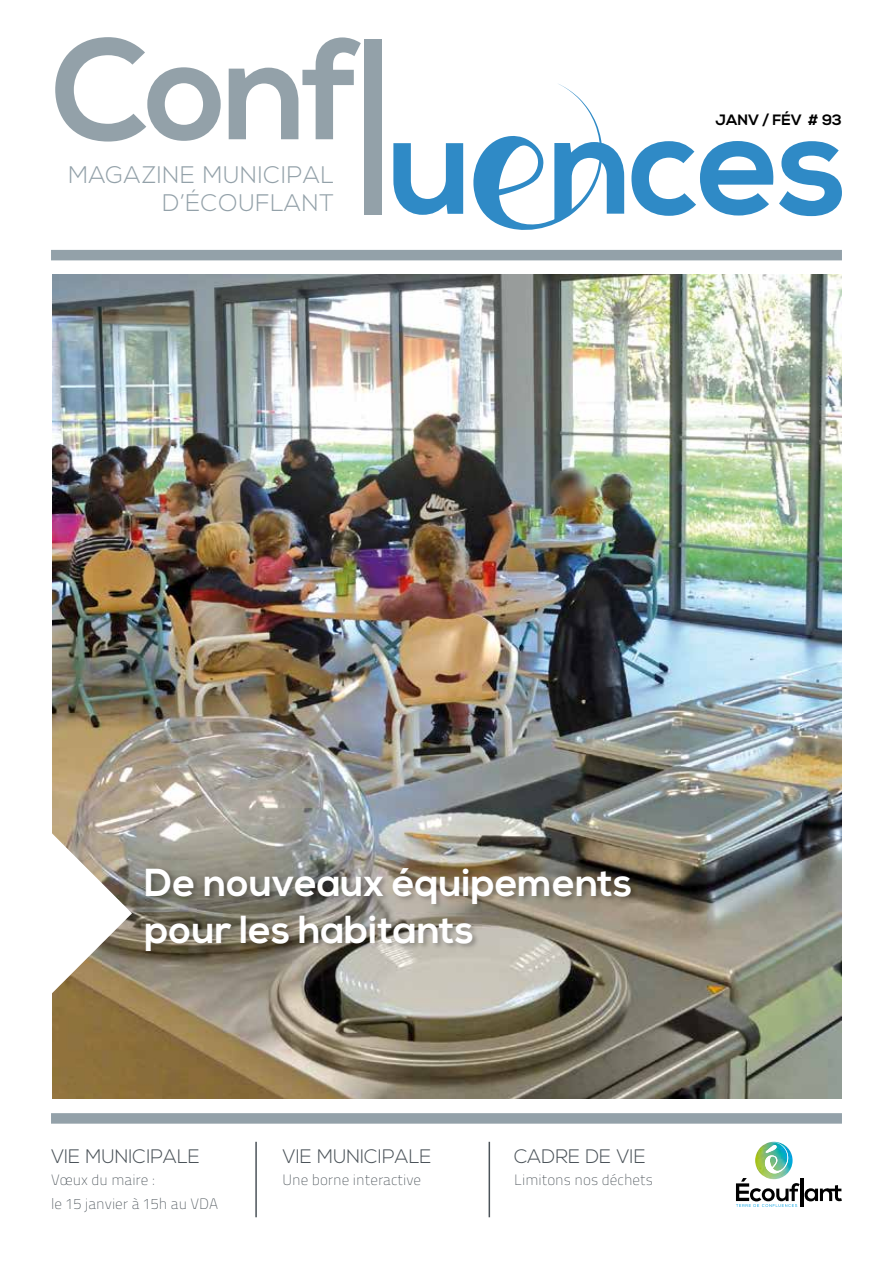
<style>
.page{position:relative;width:893px;height:1263px;background:#fff}
.page>*{position:absolute;margin:0;border:0;box-sizing:border-box;transform-origin:0 0}
.t1{font:700 39px/46.8px "Nexa";color:#fff}
.t2{font:300 24px/28.7px "Nexa";letter-spacing:.025em;color:#93a1a9;text-align:right}
.t3{font:300 19.5px "Nexa";color:#4b5359}
.t4{font:15px/23.4px "Titillium Text 22 L 1 wt";color:#4b5359}
.t5{font:700 15px "Nexa";color:#000}
</style>
<div class="page">
<svg style="left:55px;top:37px;width:166px;height:105px"></svg>
<svg style="left:229px;top:37px;width:132px;height:102px"></svg>
<div style="left:364px;top:39px;width:17px;height:175px;background:#93a1a9"></div>
<svg style="left:393px;top:143px;width:70px;height:72px"></svg>
<svg style="left:631px;top:141px;width:211px;height:75px"></svg>
<svg style="left:473px;top:84px;width:151px;height:146px"></svg>
<div style="left:51px;top:1113px;width:791px;height:11px;background:#93a1a9"></div>
<hr style="left:255px;top:1142px;width:2px;height:75px;background:#4b5359">
<hr style="left:489px;top:1142px;width:1px;height:75px;background:#4b5359">
<svg style="left:736px;top:1142px;width:106px;height:65px"></svg>
<div style="left:51px;top:250px;width:791px;height:10px;background:#93a1a9"></div>
<img style="left:52px;top:274px;width:789px;height:825px">
<div style="left:145px;top:866px;width:493px;height:92px;background:#000;opacity:.27"></div>
<svg style="left:52px;top:828px;width:80px;height:170px"></svg>
<h2 class="t2" style="left:68px;top:161px;width:267px">MAGAZINE MUNICIPAL<br>D’ÉCOUFLANT</h2>
<p class="t5" style="left:715px;top:111px;width:128px">JANV / FÉV # 93</p>
<h1 class="t1" style="left:145px;top:860px;width:489px">De nouveaux équipements pour les habitants</h1>
<h3 class="t3" style="left:51px;top:1145px;width:150px">VIE MUNICIPALE</h3>
<p class="t4" style="left:51px;top:1168px;width:169px">Vœux du maire :<br>le 15 janvier à 15h au VDA</p>
<h3 class="t3" style="left:283px;top:1145px;width:150px">VIE MUNICIPALE</h3>
<p class="t4" style="left:283px;top:1168px;width:140px">Une borne interactive</p>
<h3 class="t3" style="left:514px;top:1145px;width:133px">CADRE DE VIE</h3>
<p class="t4" style="left:514px;top:1168px;width:140px">Limitons nos déchets</p>
</div>
